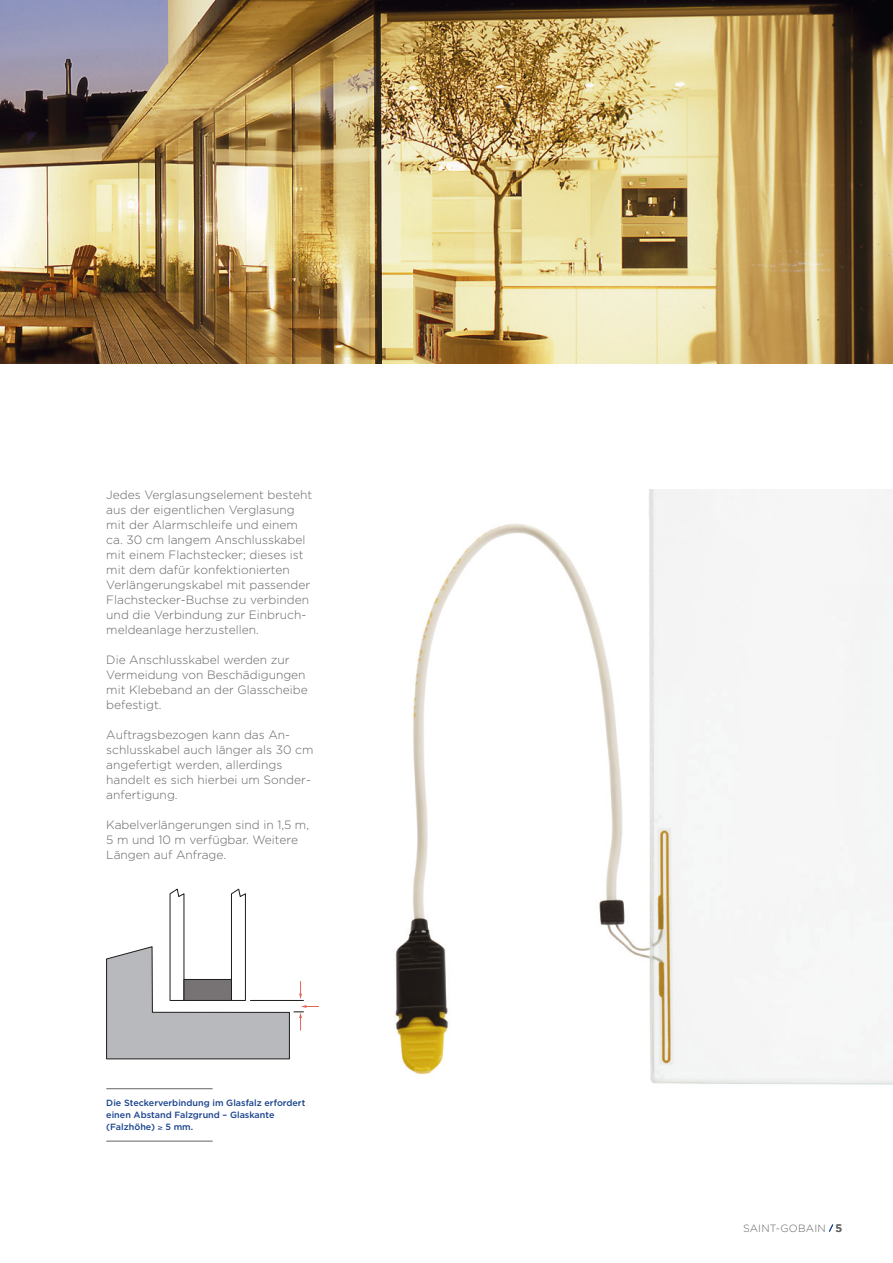
<style>
.page{position:relative;width:893px;height:1263px;background:#fff}
.page>*{position:absolute;margin:0;border:0;box-sizing:border-box;transform-origin:0 0}
.t1{font:300 12px/15px "Gotham";color:#646463}
.t2{font:300 10.5px "Gotham";letter-spacing:.02em;color:#646463}
.t3{font:500 9px/12px "Gotham";color:#18428c}
.s1{font-weight:500;font-size:10.8px}
</style>
<div class="page">
<hr style="left:106px;top:1088px;width:107px;height:1px;background:#646463">
<hr style="left:106px;top:1141px;width:107px;height:1px;background:#646463">
<img style="left:395px;top:489px;width:498px;height:596px">
<svg style="left:106px;top:888px;width:213px;height:171px"></svg>
<img style="left:0;top:0;width:893px;height:364px">
<svg style="left:829px;top:1224px;width:5px;height:8px"></svg>
<p class="t1" style="left:106px;top:487px;width:207px">Jedes Verglasungselement besteht aus der eigentlichen Verglasung mit der Alarmschleife und einem ca. 30 cm langem Anschlusskabel mit einem Flachstecker; dieses ist mit dem dafür konfektionierten Verlängerungskabel mit passender Flachstecker-Buchse zu verbinden und die Verbindung zur Einbruch&shy;meldeanlage herzustellen.</p>
<p class="t1" style="left:106px;top:652px;width:203px">Die Anschlusskabel werden zur<br>Vermeidung von Beschädigungen mit Klebeband an der Glasscheibe befestigt.</p>
<p class="t1" style="left:106px;top:727px;width:209px">Auftragsbezogen kann das An&shy;schlusskabel auch länger als 30 cm angefertigt werden, allerdings handelt es sich hierbei um Sonder&shy;anfertigung.</p>
<p class="t1" style="left:106px;top:817px;width:204px">Kabelverlängerungen sind in 1,5 m,<br>5 m und 10 m verfügbar. Weitere<br>Längen auf Anfrage.</p>
<p class="t3" style="left:106px;top:1097px;width:201px">Die Steckerverbindung im Glasfalz erfordert einen Abstand Falzgrund – Glaskante (Falzhöhe) ≥ 5 mm.</p>
<p class="t2" style="left:743px;top:1221px;width:101px">SAINT-GOBAIN <span class="s1">5</span></p>
</div>
